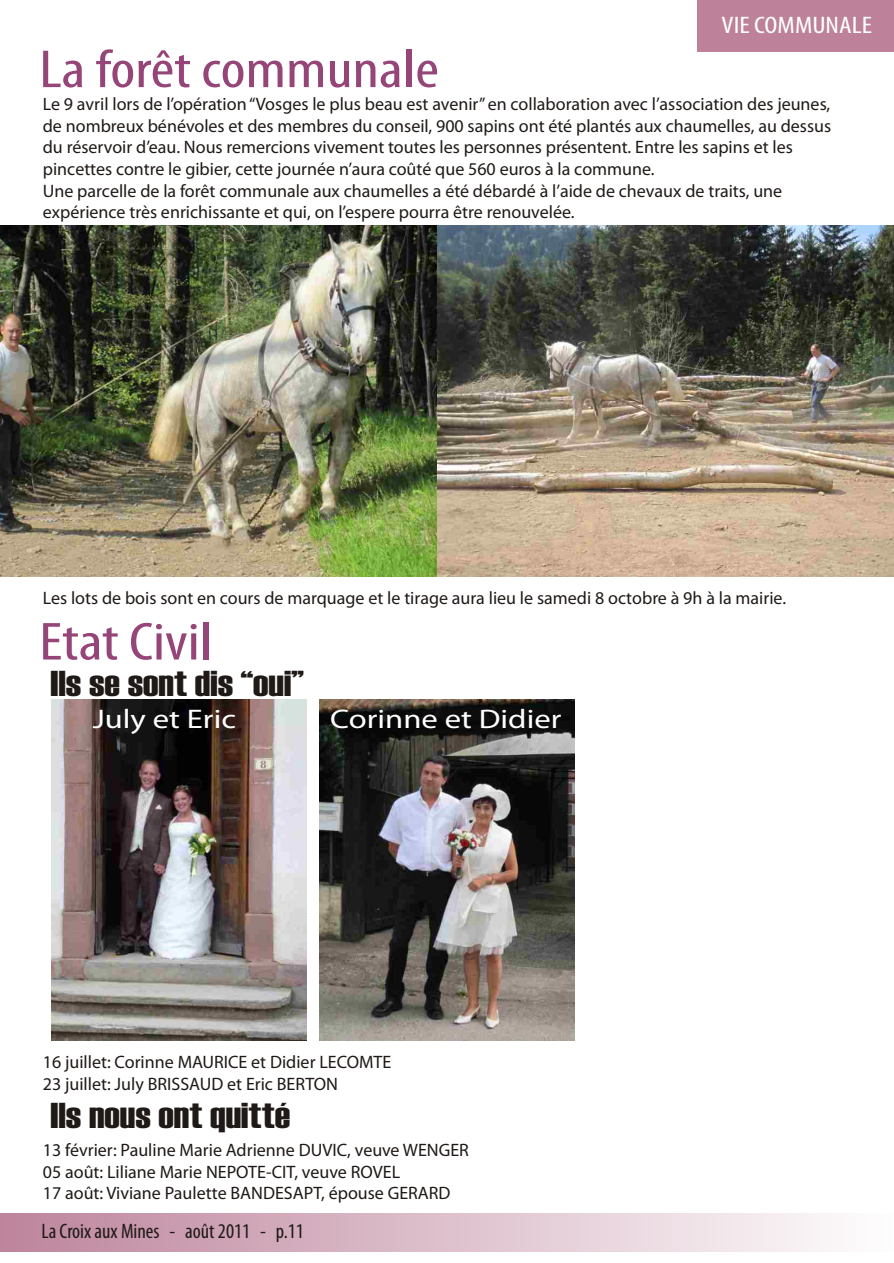
<style>
.page{position:relative;width:894px;height:1263px;background:#fff}
.page>*{position:absolute;margin:0;border:0;box-sizing:border-box;transform-origin:0 0}
.t1{font:condensed 54px "Myriad Pro";color:#964578;scale:1.21 1}
.t2{font:36px "Haettenschweiler";color:#1f1a17;scale:1.21 1}
.t3{font:27px "Myriad Pro";color:#fff;scale:1.21 1}
.t4{font:condensed 24px "Myriad Pro";color:#fff;scale:1.21 1}
.t5{font:condensed 21px "Myriad Pro";color:#1f1a17}
.t6{font:18px/21.6px "Myriad Pro";color:#1f1a17}
</style>
<div class="page">
<div style="left:697px;top:0;width:197px;height:52px;background:#bd8299"></div>
<div style="left:0;top:1214px;width:894px;height:38px;background:linear-gradient(to right,#bd859c,#fefdfe)"></div>
<img style="left:51px;top:700px;width:255px;height:340px">
<img style="left:319px;top:700px;width:255px;height:340px">
<img style="left:0;top:226px;width:454px;height:351px">
<img style="left:437px;top:226px;width:457px;height:350px">
<h3 class="t4" style="left:721px;top:15px;width:126px">VIE COMMUNALE</h3>
<h1 class="t1" style="left:39px;top:47px;width:332px">La forêt communale</h1>
<p class="t6" style="left:43px;top:95px;width:790px">Le 9 avril lors de l’opération “Vosges le plus beau est avenir” en collaboration avec l’association des jeunes, de nombreux bénévoles et des membres du conseil, 900 sapins ont été plantés aux chaumelles, au dessus du réservoir d’eau. Nous remercions vivement toutes les personnes présentent. Entre les sapins et les pincettes contre le gibier, cette journée n’aura coûté que 560 euros à la commune.<br>Une parcelle de la forêt communale aux chaumelles a été débardé à l’aide de chevaux de traits, une expérience très enrichissante et qui, on l’espere pourra être renouvelée.</p>
<p class="t6" style="left:43px;top:588px;width:745px">Les lots de bois sont en cours de marquage et le tirage aura lieu le samedi 8 octobre à 9h à la mairie.</p>
<h1 class="t1" style="left:39px;top:619px;width:144px">Etat Civil</h1>
<h2 class="t2" style="left:50px;top:670px;width:211px">Ils se sont dis “oui”</h2>
<h3 class="t3" style="left:93px;top:708px;width:120px">July et Eric</h3>
<h3 class="t3" style="left:330px;top:708px;width:193px">Corinne et Didier</h3>
<p class="t6" style="left:43px;top:1053px;width:350px">16 juillet: Corinne MAURICE et Didier LECOMTE<br>23 juillet: July BRISSAUD et Eric BERTON</p>
<h2 class="t2" style="left:50px;top:1102px;width:200px">Ils nous ont quitté</h2>
<p class="t6" style="left:43px;top:1141px;width:428px">13 février: Pauline Marie Adrienne DUVIC, veuve WENGER<br>05 août: Liliane Marie NEPOTE-CIT, veuve ROVEL<br>17 août: Viviane Paulette BANDESAPT, épouse GERARD</p>
<p class="t5" style="left:41px;top:1222px;width:264px">La Croix aux Mines - août 2011 - p.11</p>
</div>
